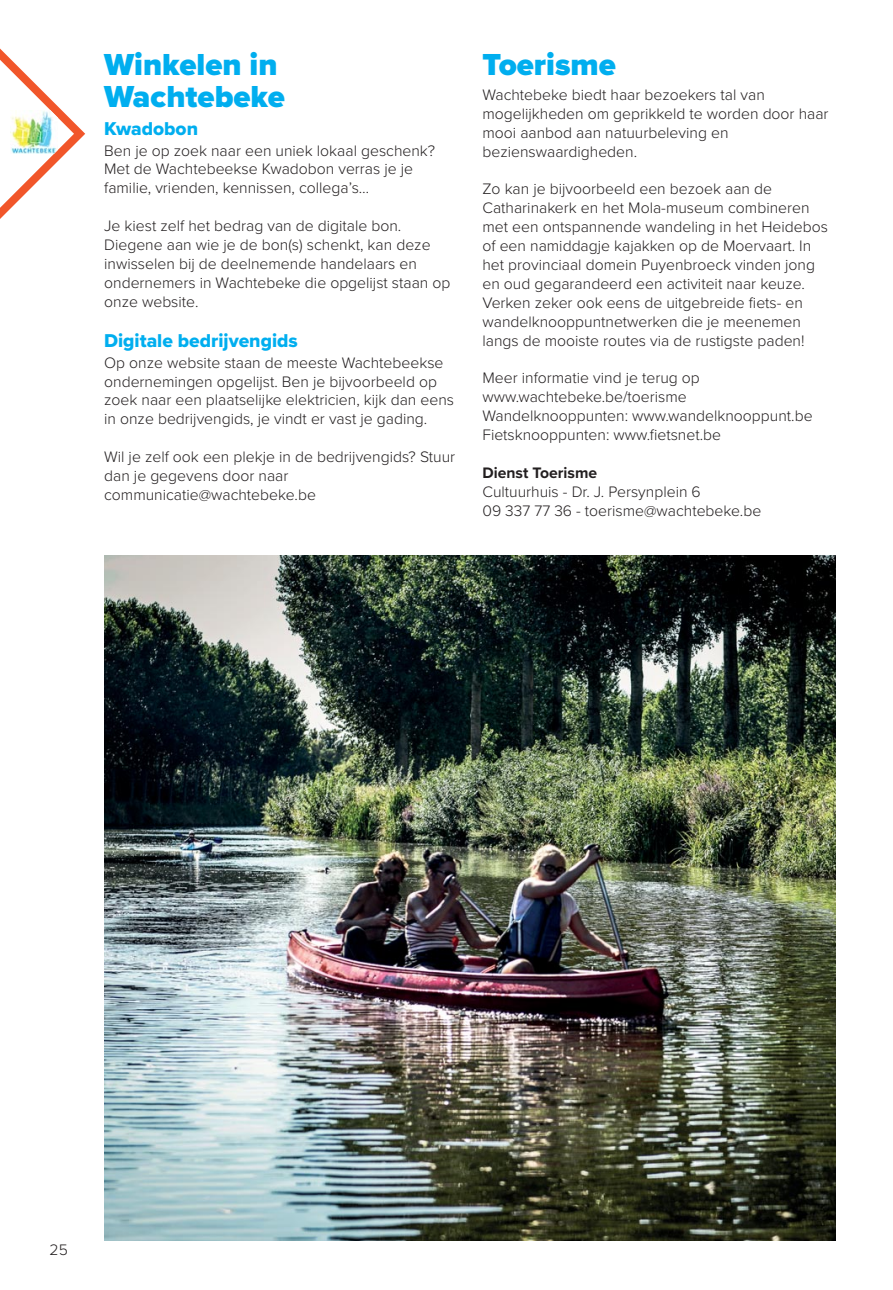
<style>
.page{position:relative;width:893px;height:1290px;background:#fff}
.page>*{position:absolute;margin:0;border:0;box-sizing:border-box;transform-origin:0 0}
.t1{font:900 31.5px "Proxima Nova";color:#00aeef}
.t2{font:19.25px "Proxima Nova Extrabld";color:#00aeef}
.t3{font:300 15.75px/18.9px "Proxima Nova";color:#231f20}
.t4{font:700 15.75px "Proxima Nova";color:#231f20}
</style>
<div class="page">
<svg style="left:0;top:48px;width:85px;height:171px"></svg>
<img style="left:10px;top:110px;width:47px;height:43px">
<img style="left:104px;top:556px;width:732px;height:684px">
<p class="t1" style="left:104px;top:54px;width:175px">Winkelen in</p>
<p class="t1" style="left:104px;top:86px;width:182px">Wachtebeke</p>
<p class="t2" style="left:104px;top:122px;width:95px">Kwadobon</p>
<p class="t3" style="left:104px;top:142px;width:333px">Ben je op zoek naar een uniek lokaal geschenk?<br>Met de Wachtebeekse Kwadobon verras je je familie, vrienden, kennissen, collega’s…</p>
<p class="t3" style="left:104px;top:218px;width:348px">Je kiest zelf het bedrag van de digitale bon.<br>Diegene aan wie je de bon(s) schenkt, kan deze inwisselen bij de deelnemende handelaars en ondernemers in Wachtebeke die opgelijst staan op onze website.</p>
<p class="t2" style="left:104px;top:334px;width:195px">Digitale bedrijvengids</p>
<p class="t3" style="left:104px;top:354px;width:351px">Op onze website staan de meeste Wachtebeekse ondernemingen opgelijst. Ben je bijvoorbeeld op zoek naar een plaatselijke elektricien, kijk dan eens in onze bedrijvengids, je vindt er vast je gading.</p>
<p class="t3" style="left:104px;top:449px;width:352px">Wil je zelf ook een plekje in de bedrijvengids? Stuur dan je gegevens door naar communicatie@wachtebeke.be</p>
<p class="t1" style="left:482px;top:54px;width:135px">Toerisme</p>
<p class="t3" style="left:482px;top:87px;width:348px">Wachtebeke biedt haar bezoekers tal van mogelijkheden om geprikkeld te worden door haar mooi aanbod aan natuurbeleving en bezienswaardigheden.</p>
<p class="t3" style="left:482px;top:181px;width:347px">Zo kan je bijvoorbeeld een bezoek aan de Catharinakerk en het Mola-museum combineren met een ontspannende wandeling in het Heidebos of een namiddagje kajakken op de Moervaart. In het provinciaal domein Puyenbroeck vinden jong en oud gegarandeerd een activiteit naar keuze.<br>Verken zeker ook eens de uitgebreide fiets- en wandelknooppuntnetwerken die je meenemen langs de mooiste routes via de rustigste paden!</p>
<p class="t3" style="left:482px;top:370px;width:219px">Meer informatie vind je terug op www.wachtebeke.be/toerisme</p>
<p class="t3" style="left:482px;top:408px;width:332px">Wandelknooppunten: www.wandelknooppunt.be</p>
<p class="t3" style="left:482px;top:427px;width:240px">Fietsknooppunten: www.fietsnet.be</p>
<p class="t4" style="left:482px;top:467px;width:116px">Dienst Toerisme</p>
<p class="t3" style="left:482px;top:484px;width:220px">Cultuurhuis - Dr. J. Persynplein 6</p>
<p class="t3" style="left:482px;top:502px;width:280px">09 337 77 36 - toerisme@wachtebeke.be</p>
<p class="t3" style="left:50px;top:1241px;width:20px">25</p>
</div>
